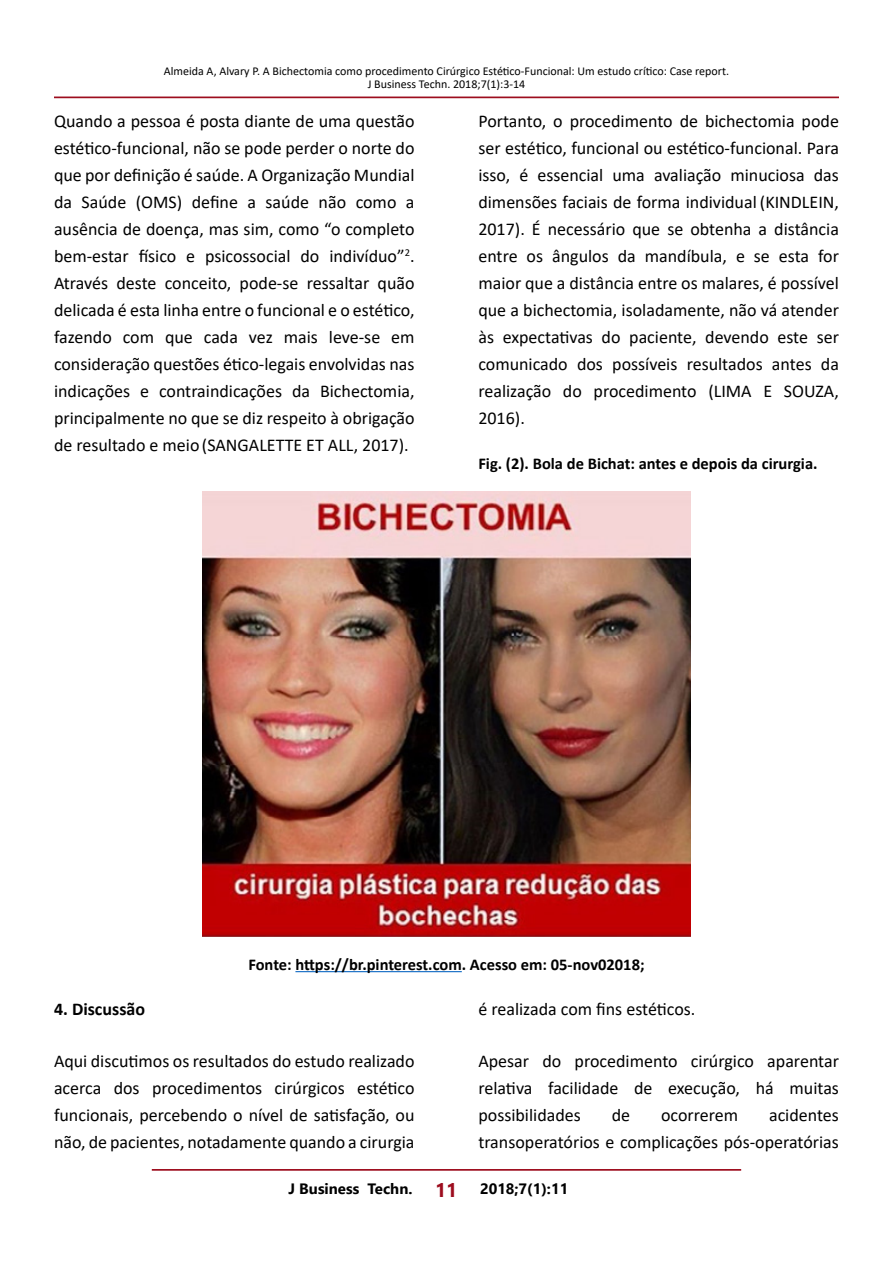
<style>
.page{position:relative;width:893px;height:1263px;background:#fff}
.page>*{position:absolute;margin:0;border:0;box-sizing:border-box;transform-origin:0 0}
.t1{font:18px/27px "Calibri";color:#000;text-align:justify}
.t2{font:700 18px "Calibri";color:#000}
.t3{font:700 16.5px "Calibri";color:#000}
.t4{font:700 15px "Segoe UI";color:#000}
.t5{font:12px/13.2px "Calibri";color:#000;text-align:center}
.s1{font-size:19.5px;color:#9d0d1e}
</style>
<div class="page">
<hr style="left:152px;top:1169px;width:589px;height:2px;background:#9d0d1e">
<hr style="left:54px;top:97px;width:785px;height:1px;background:#9d0d1e">
<img style="left:202px;top:491px;width:488px;height:445px">
<hr style="left:295px;top:971px;width:167px;height:1px;background:#0563c1">
<p class="t5" style="left:164px;top:64px;width:567px">Almeida A, Alvary P. A Bichectomia como procedimento Cirúrgico Estético-Funcional: Um estudo crítico: Case report.<br>J Business Techn. 2018;7(1):3-14</p>
<p class="t1" style="left:54px;top:107px;width:362px">Quando a pessoa é posta diante de uma questão estético-funcional, não se pode perder o norte do que por definição é saúde. A Organização Mundial da Saúde (OMS) define a saúde não como a ausência de doença, mas sim, como “o completo bem-estar físico e psicossocial do indivíduo”<sup>2</sup>.<br>Através deste conceito, pode-se ressaltar quão delicada é esta linha entre o funcional e o estético, fazendo com que cada vez mais leve-se em consideração questões ético-legais envolvidas nas indicações e contraindicações da Bichectomia, principalmente no que se diz respeito à obrigação de resultado e meio (SANGALETTE ET ALL, 2017).</p>
<p class="t1" style="left:478px;top:107px;width:362px">Portanto, o procedimento de bichectomia pode ser estético, funcional ou estético-funcional. Para isso, é essencial uma avaliação minuciosa das dimensões faciais de forma individual (KINDLEIN, 2017). É necessário que se obtenha a distância entre os ângulos da mandíbula, e se esta for maior que a distância entre os malares, é possível que a bichectomia, isoladamente, não vá atender às expectativas do paciente, devendo este ser comunicado dos possíveis resultados antes da realização do procedimento (LIMA E SOUZA, 2016).</p>
<p class="t3" style="left:478px;top:452px;width:341px">Fig. (2). Bola de Bichat: antes e depois da cirurgia.</p>
<p class="t3" style="left:248px;top:953px;width:398px">Fonte: https://br.pinterest.com. Acesso em: 05-nov02018;</p>
<p class="t2" style="left:54px;top:996px;width:93px">4. Discussão</p>
<p class="t1" style="left:54px;top:1047px;width:362px">Aqui discutimos os resultados do estudo realizado acerca dos procedimentos cirúrgicos estético funcionais, percebendo o nível de satisfação, ou não, de pacientes, notadamente quando a cirurgia</p>
<p class="t1" style="left:478px;top:995px;width:219px">é realizada com fins estéticos.</p>
<p class="t1" style="left:478px;top:1047px;width:362px">Apesar do procedimento cirúrgico aparentar relativa facilidade de execução, há muitas possibilidades</p>
<p class="t1" style="left:478px;top:1101px;width:362px;text-align:right">acidentes<br>transoperatórios e complicações pós-operatórias</p>
<p class="t1" style="left:612px;top:1101px;width:20px">de</p>
<p class="t1" style="left:661px;top:1101px;width:79px">ocorrerem</p>
<p class="t4" style="left:288px;top:1174px;width:281px">J Business Techn. <span class="s1">11</span> 2018;7(1):11</p>
</div>
